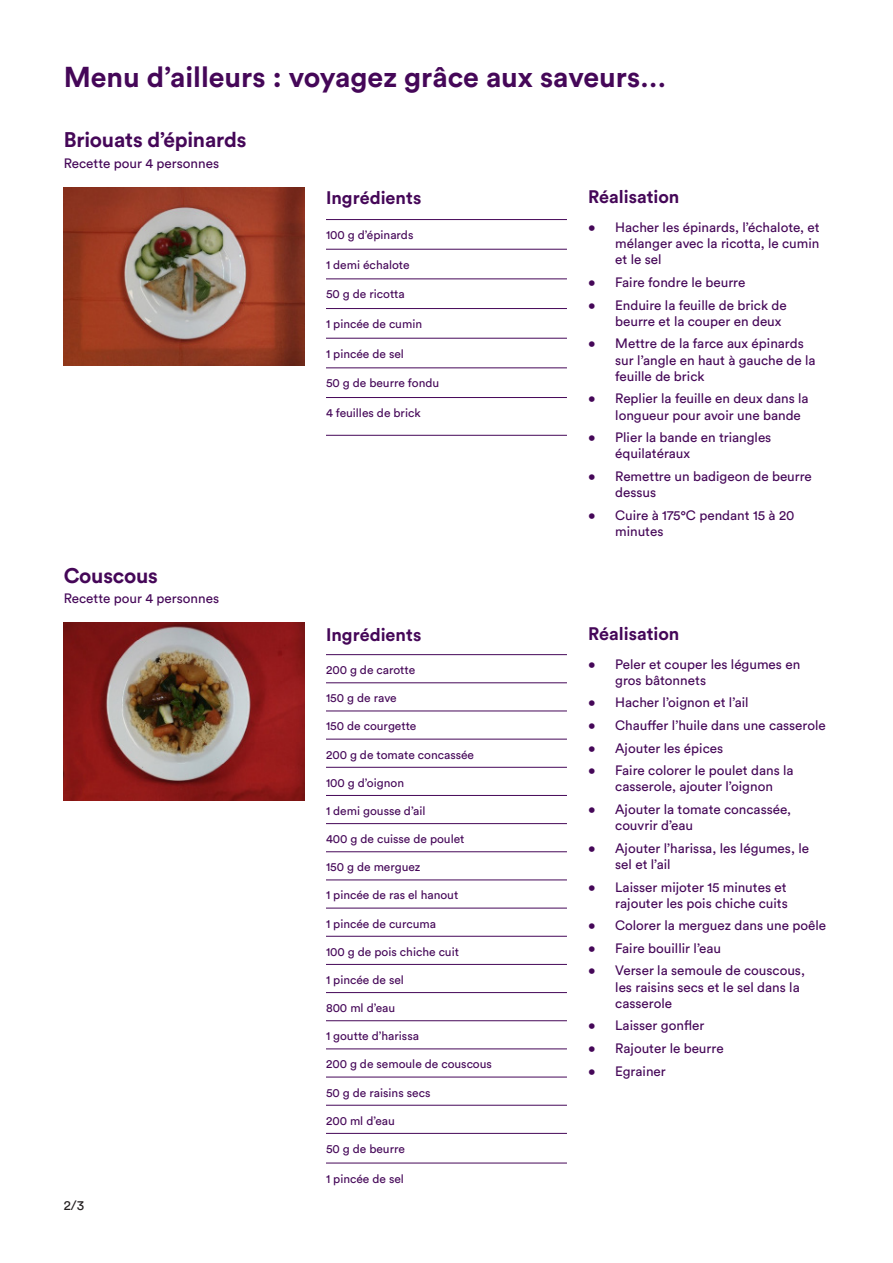
<style>
.page{position:relative;width:893px;height:1263px;background:#fff}
.page>*{position:absolute;margin:0;border:0;box-sizing:border-box;transform-origin:0 0}
.t1{font:700 28.5px "Circular Pro";color:#450758}
.t2{font:700 21px "Circular Pro";letter-spacing:-.01em;color:#450758}
.t3{font:700 18px "Circular Pro";color:#450758}
.t4{font:13.5px/16.2px "Circular Pro";color:#450758}
.t5{font:13.5px "Circular Pro";color:#231f20}
.t6{font:12px "Circular Pro";color:#450758}
</style>
<div class="page">
<hr style="left:326px;top:654px;width:241px;height:1px;background:#450758">
<hr style="left:326px;top:682px;width:241px;height:1px;background:#450758">
<hr style="left:326px;top:711px;width:241px;height:1px;background:#450758">
<hr style="left:326px;top:739px;width:241px;height:1px;background:#450758">
<hr style="left:326px;top:767px;width:241px;height:1px;background:#450758">
<hr style="left:326px;top:795px;width:241px;height:1px;background:#450758">
<hr style="left:326px;top:823px;width:241px;height:1px;background:#450758">
<hr style="left:326px;top:851px;width:241px;height:1px;background:#450758">
<hr style="left:326px;top:879px;width:241px;height:1px;background:#450758">
<hr style="left:326px;top:908px;width:241px;height:1px;background:#450758">
<hr style="left:326px;top:936px;width:241px;height:1px;background:#450758">
<hr style="left:326px;top:964px;width:241px;height:1px;background:#450758">
<hr style="left:326px;top:992px;width:241px;height:1px;background:#450758">
<hr style="left:326px;top:1020px;width:241px;height:1px;background:#450758">
<hr style="left:326px;top:1048px;width:241px;height:1px;background:#450758">
<hr style="left:326px;top:1077px;width:241px;height:1px;background:#450758">
<hr style="left:326px;top:1105px;width:241px;height:1px;background:#450758">
<hr style="left:326px;top:1133px;width:241px;height:1px;background:#450758">
<hr style="left:326px;top:1163px;width:241px;height:1px;background:#450758">
<hr style="left:326px;top:219px;width:241px;height:1px;background:#450758">
<hr style="left:326px;top:249px;width:241px;height:1px;background:#450758">
<hr style="left:326px;top:278px;width:241px;height:1px;background:#450758">
<hr style="left:326px;top:308px;width:241px;height:1px;background:#450758">
<hr style="left:326px;top:338px;width:241px;height:1px;background:#450758">
<hr style="left:326px;top:367px;width:241px;height:1px;background:#450758">
<hr style="left:326px;top:397px;width:241px;height:1px;background:#450758">
<hr style="left:326px;top:435px;width:241px;height:1px;background:#450758">
<img style="left:64px;top:622px;width:241px;height:178px">
<img style="left:64px;top:188px;width:241px;height:178px">
<p class="t1" style="left:64px;top:57px;width:604px">Menu d’ailleurs : voyagez grâce aux saveurs…</p>
<p class="t2" style="left:64px;top:126px;width:184px">Briouats d’épinards</p>
<p class="t4" style="left:64px;top:154px;width:157px">Recette pour 4 personnes</p>
<p class="t2" style="left:64px;top:561px;width:96px">Couscous</p>
<p class="t4" style="left:64px;top:590px;width:157px">Recette pour 4 personnes</p>
<p class="t5" style="left:64px;top:1196px;width:22px">2/3</p>
<p class="t3" style="left:326px;top:186px;width:97px">Ingrédients</p>
<p class="t6" style="left:326px;top:227px;width:89px">100 g d’épinards</p>
<p class="t6" style="left:326px;top:256px;width:85px">1 demi échalote</p>
<p class="t6" style="left:326px;top:286px;width:80px">50 g de ricotta</p>
<p class="t6" style="left:326px;top:316px;width:98px">1 pincée de cumin</p>
<p class="t6" style="left:326px;top:345px;width:79px">1 pincée de sel</p>
<p class="t6" style="left:326px;top:375px;width:115px">50 g de beurre fondu</p>
<p class="t6" style="left:326px;top:405px;width:96px">4 feuilles de brick</p>
<p class="t3" style="left:326px;top:622px;width:97px">Ingrédients</p>
<p class="t6" style="left:326px;top:662px;width:91px">200 g de carotte</p>
<p class="t6" style="left:326px;top:690px;width:72px">150 g de rave</p>
<p class="t6" style="left:326px;top:718px;width:92px">150 de courgette</p>
<p class="t6" style="left:326px;top:746px;width:150px">200 g de tomate concassée</p>
<p class="t6" style="left:326px;top:774px;width:80px">100 g d’oignon</p>
<p class="t6" style="left:326px;top:803px;width:101px">1 demi gousse d’ail</p>
<p class="t6" style="left:326px;top:831px;width:140px">400 g de cuisse de poulet</p>
<p class="t6" style="left:326px;top:859px;width:96px">150 g de merguez</p>
<p class="t6" style="left:326px;top:887px;width:134px">1 pincée de ras el hanout</p>
<p class="t6" style="left:326px;top:915px;width:112px">1 pincée de curcuma</p>
<p class="t6" style="left:326px;top:943px;width:135px">100 g de pois chiche cuit</p>
<p class="t6" style="left:326px;top:972px;width:79px">1 pincée de sel</p>
<p class="t6" style="left:326px;top:1000px;width:71px">800 ml d’eau</p>
<p class="t6" style="left:326px;top:1028px;width:94px">1 goutte d’harissa</p>
<p class="t6" style="left:326px;top:1056px;width:167px">200 g de semoule de couscous</p>
<p class="t6" style="left:326px;top:1084px;width:106px">50 g de raisins secs</p>
<p class="t6" style="left:326px;top:1112px;width:70px">200 ml d’eau</p>
<p class="t6" style="left:326px;top:1141px;width:80px">50 g de beurre</p>
<p class="t6" style="left:326px;top:1170px;width:79px">1 pincée de sel</p>
<p class="t3" style="left:588px;top:184px;width:93px">Réalisation</p>
<p class="t4" style="left:615px;top:219px;width:206px;text-align:justify;text-indent:-27px">• Hacher les épinards, l’échalote, et mélanger avec la ricotta, le cumin et le sel</p>
<p class="t4" style="left:588px;top:274px;width:159px">• Faire fondre le beurre</p>
<p class="t4" style="left:615px;top:296px;width:173px;text-indent:-27px">• Enduire la feuille de brick de beurre et la couper en deux</p>
<p class="t4" style="left:615px;top:335px;width:202px;text-indent:-27px">• Mettre de la farce aux épinards sur l’angle en haut à gauche de la feuille de brick</p>
<p class="t4" style="left:615px;top:390px;width:195px;text-indent:-27px">• Replier la feuille en deux dans la longueur pour avoir une bande</p>
<p class="t4" style="left:615px;top:429px;width:158px;text-indent:-27px">• Plier la bande en triangles équilatéraux</p>
<p class="t4" style="left:615px;top:467px;width:198px;text-indent:-27px">• Remettre un badigeon de beurre dessus</p>
<p class="t4" style="left:615px;top:506px;width:181px;text-indent:-27px">• Cuire à 175°C pendant 15 à 20 minutes</p>
<p class="t3" style="left:588px;top:621px;width:93px">Réalisation</p>
<p class="t4" style="left:615px;top:655px;width:187px;text-indent:-27px">• Peler et couper les légumes en gros bâtonnets</p>
<p class="t4" style="left:588px;top:694px;width:162px">• Hacher l’oignon et l’ail</p>
<p class="t4" style="left:588px;top:716px;width:239px">• Chauffer l’huile dans une casserole</p>
<p class="t4" style="left:588px;top:739px;width:136px">• Ajouter les épices</p>
<p class="t4" style="left:588px;top:762px;width:207px;text-align:center">• Faire colorer le poulet dans la casserole, ajouter l’oignon</p>
<p class="t4" style="left:615px;top:800px;width:177px;text-indent:-27px">• Ajouter la tomate concassée, couvrir d’eau</p>
<p class="t4" style="left:615px;top:839px;width:195px;text-indent:-27px">• Ajouter l’harissa, les légumes, le sel et l’ail</p>
<p class="t4" style="left:588px;top:878px;width:201px;text-align:right">• Laisser mijoter 15 minutes et rajouter les pois chiche cuits</p>
<p class="t4" style="left:588px;top:917px;width:239px">• Colorer la merguez dans une poêle</p>
<p class="t4" style="left:588px;top:939px;width:134px">• Faire bouillir l’eau</p>
<p class="t4" style="left:615px;top:962px;width:191px;text-indent:-27px">• Verser la semoule de couscous, les raisins secs et le sel dans la casserole</p>
<p class="t4" style="left:588px;top:1017px;width:118px">• Laisser gonfler</p>
<p class="t4" style="left:588px;top:1039px;width:137px">• Rajouter le beurre</p>
<p class="t4" style="left:588px;top:1062px;width:79px">• Egrainer</p>
</div>
